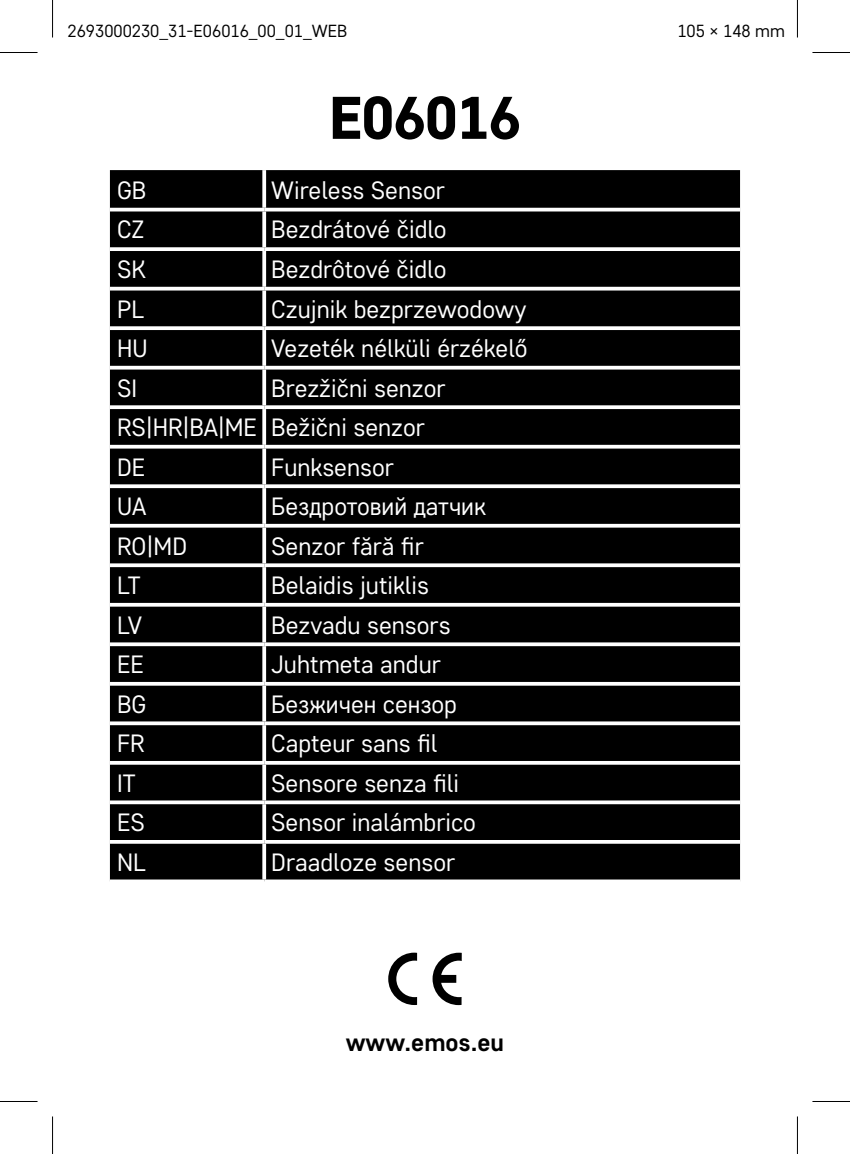
<style>
.page{position:relative;width:850px;height:1154px;background:#fff}
.page>*{position:absolute;margin:0;border:0;box-sizing:border-box;transform-origin:0 0}
.t1{font:800 60px "Core Sans D65";letter-spacing:-.02em;color:#000}
.t2{font:25px/39.5px "Core Sans D35";color:#fff}
.t3{font:700 25px "Core Sans D55";color:#000}
.t4{font:17.5px "Core Sans D35";color:#000}
</style>
<div class="page">
<svg style="left:388px;top:953px;width:73px;height:52px"></svg>
<div style="left:110px;top:170px;width:629px;height:709px;background:#000"></div>
<svg style="left:262px;top:170px;width:4px;height:38px"></svg>
<hr style="left:110px;top:208px;width:154px;height:3px;background:#fff">
<hr style="left:264px;top:208px;width:475px;height:3px;background:#fff">
<svg style="left:262px;top:211px;width:4px;height:36px"></svg>
<svg style="left:110px;top:247px;width:154px;height:4px"></svg>
<svg style="left:264px;top:247px;width:475px;height:4px"></svg>
<svg style="left:262px;top:251px;width:4px;height:36px"></svg>
<hr style="left:110px;top:287px;width:154px;height:3px;background:#fff">
<hr style="left:264px;top:287px;width:475px;height:3px;background:#fff">
<svg style="left:262px;top:290px;width:4px;height:36px"></svg>
<svg style="left:110px;top:326px;width:154px;height:4px"></svg>
<svg style="left:264px;top:326px;width:475px;height:4px"></svg>
<svg style="left:262px;top:330px;width:4px;height:36px"></svg>
<svg style="left:110px;top:366px;width:154px;height:4px"></svg>
<svg style="left:264px;top:366px;width:475px;height:4px"></svg>
<svg style="left:262px;top:370px;width:4px;height:35px"></svg>
<svg style="left:110px;top:405px;width:154px;height:4px"></svg>
<svg style="left:264px;top:405px;width:475px;height:4px"></svg>
<svg style="left:262px;top:409px;width:4px;height:36px"></svg>
<svg style="left:110px;top:445px;width:154px;height:4px"></svg>
<svg style="left:264px;top:445px;width:475px;height:4px"></svg>
<svg style="left:262px;top:449px;width:4px;height:35px"></svg>
<svg style="left:110px;top:484px;width:154px;height:4px"></svg>
<svg style="left:264px;top:484px;width:475px;height:4px"></svg>
<svg style="left:262px;top:488px;width:4px;height:36px"></svg>
<svg style="left:110px;top:524px;width:154px;height:4px"></svg>
<svg style="left:264px;top:524px;width:475px;height:4px"></svg>
<svg style="left:262px;top:528px;width:4px;height:35px"></svg>
<svg style="left:110px;top:563px;width:154px;height:4px"></svg>
<svg style="left:264px;top:563px;width:475px;height:4px"></svg>
<svg style="left:262px;top:567px;width:4px;height:36px"></svg>
<svg style="left:110px;top:603px;width:154px;height:4px"></svg>
<svg style="left:264px;top:603px;width:475px;height:4px"></svg>
<svg style="left:262px;top:607px;width:4px;height:35px"></svg>
<svg style="left:110px;top:642px;width:154px;height:4px"></svg>
<svg style="left:264px;top:642px;width:475px;height:4px"></svg>
<svg style="left:262px;top:646px;width:4px;height:36px"></svg>
<svg style="left:110px;top:682px;width:154px;height:4px"></svg>
<svg style="left:264px;top:682px;width:475px;height:4px"></svg>
<svg style="left:262px;top:686px;width:4px;height:35px"></svg>
<svg style="left:110px;top:721px;width:154px;height:4px"></svg>
<svg style="left:264px;top:721px;width:475px;height:4px"></svg>
<svg style="left:262px;top:725px;width:4px;height:36px"></svg>
<svg style="left:110px;top:761px;width:154px;height:4px"></svg>
<svg style="left:264px;top:761px;width:475px;height:4px"></svg>
<svg style="left:262px;top:765px;width:4px;height:35px"></svg>
<svg style="left:110px;top:800px;width:154px;height:4px"></svg>
<svg style="left:264px;top:800px;width:475px;height:4px"></svg>
<svg style="left:262px;top:804px;width:4px;height:36px"></svg>
<svg style="left:110px;top:840px;width:154px;height:4px"></svg>
<svg style="left:264px;top:840px;width:475px;height:4px"></svg>
<svg style="left:262px;top:844px;width:4px;height:35px"></svg>
<svg style="left:110px;top:879px;width:154px;height:1px"></svg>
<svg style="left:264px;top:879px;width:475px;height:3px"></svg>
<hr style="left:0;top:52px;width:38px;height:1px;background:#000">
<hr style="left:812px;top:52px;width:37px;height:1px;background:#000">
<hr style="left:0;top:1101px;width:38px;height:1px;background:#000">
<hr style="left:812px;top:1101px;width:37px;height:1px;background:#000">
<hr style="left:52px;top:0;width:1px;height:38px;background:#000">
<hr style="left:52px;top:1116px;width:1px;height:38px;background:#000">
<hr style="left:796px;top:0;width:1px;height:38px;background:#000">
<hr style="left:796px;top:1116px;width:1px;height:38px;background:#000">
<p class="t4" style="left:68px;top:20px;width:281px">2693000230_31-E06016_00_01_WEB</p>
<p class="t4" style="left:677px;top:20px;width:109px">105 × 148 mm</p>
<h1 class="t1" style="left:328px;top:78px;width:194px">E06016</h1>
<p class="t2" style="left:117px;top:170px;width:31px">GB</p>
<p class="t2" style="left:271px;top:170px;width:175px">Wireless Sensor</p>
<p class="t2" style="left:117px;top:209px;width:29px">CZ</p>
<p class="t2" style="left:271px;top:209px;width:177px">Bezdrátové čidlo</p>
<p class="t2" style="left:117px;top:249px;width:30px">SK</p>
<p class="t2" style="left:271px;top:249px;width:177px">Bezdrôtové čidlo</p>
<p class="t2" style="left:117px;top:288px;width:29px">PL</p>
<p class="t2" style="left:271px;top:288px;width:256px">Czujnik bezprzewodowy</p>
<p class="t2" style="left:117px;top:328px;width:32px">HU</p>
<p class="t2" style="left:271px;top:328px;width:258px">Vezeték nélküli érzékelő</p>
<p class="t2" style="left:117px;top:367px;width:21px">SI</p>
<p class="t2" style="left:117px;top:367px;width:330px;text-indent:154px">Brezžični senzor<br>RS|HR|BA|ME Bežični senzor<br>DE</p>
<p class="t2" style="left:271px;top:446px;width:124px">Funksensor</p>
<p class="t2" style="left:117px;top:486px;width:31px">UA</p>
<p class="t2" style="left:271px;top:486px;width:216px">Бездротовий датчик</p>
<p class="t2" style="left:117px;top:525px;width:72px">RO|MD</p>
<p class="t2" style="left:271px;top:525px;width:154px">Senzor fără fir</p>
<p class="t2" style="left:117px;top:565px;width:25px">LT</p>
<p class="t2" style="left:271px;top:565px;width:159px">Belaidis jutiklis</p>
<p class="t2" style="left:117px;top:604px;width:26px">LV</p>
<p class="t2" style="left:271px;top:604px;width:181px">Bezvadu sensors</p>
<p class="t2" style="left:117px;top:644px;width:28px">EE</p>
<p class="t2" style="left:271px;top:644px;width:171px">Juhtmeta andur</p>
<p class="t2" style="left:117px;top:683px;width:31px">BG</p>
<p class="t2" style="left:271px;top:683px;width:187px">Безжичен сензор</p>
<p class="t2" style="left:117px;top:723px;width:29px">FR</p>
<p class="t2" style="left:271px;top:723px;width:168px">Capteur sans fil</p>
<p class="t2" style="left:117px;top:762px;width:20px">IT</p>
<p class="t2" style="left:271px;top:762px;width:189px">Sensore senza fili</p>
<p class="t2" style="left:117px;top:802px;width:29px">ES</p>
<p class="t2" style="left:271px;top:802px;width:206px">Sensor inalámbrico</p>
<p class="t2" style="left:117px;top:841px;width:30px">NL</p>
<p class="t2" style="left:271px;top:841px;width:185px">Draadloze sensor</p>
<p class="t3" style="left:345px;top:1026px;width:160px">www.emos.eu</p>
</div>
